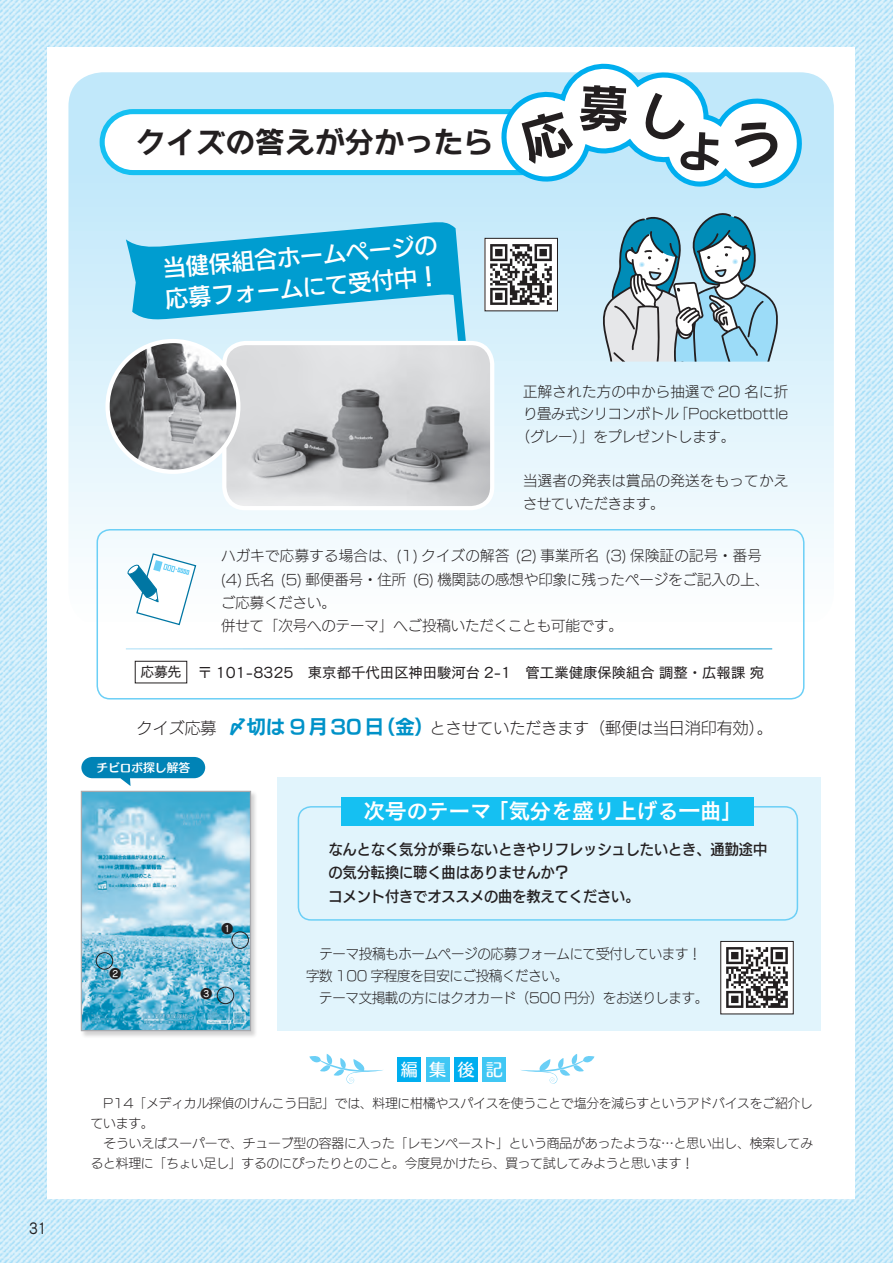
<style>
.page{position:relative;width:893px;height:1263px;background:#fff}
.page>*{position:absolute;margin:0;border:0;box-sizing:border-box;transform-origin:0 0}
.t1{font:29.7px "Rodin Wanpaku Pro B";color:#231f20}
.t2{font:22.95px/30.6px "New Rodin Pro DB";color:#fff}
.t3{font:21.3px "New Cezanne Pro DB";color:#fff}
.t4{font:16.95px "Humming Std D";color:#fff}
.t5{font:15.9px "New Rodin Pro L";color:#231f20}
.t6{font:14.85px/23.4px "New Rodin Pro DB";color:#231f20;scale:.95 1}
.t7{font:14.85px "New Cezanne Pro M";color:#231f20;scale:.85 1}
.t8{font:14.4px/23.4px "New Rodin Pro L";letter-spacing:.005em;color:#231f20}
.t9{font:14.4px/22.4px "New Rodin Pro L";letter-spacing:.03em;color:#231f20}
.t10{font:14.4px "New Cezanne Pro M";color:#231f20}
.t11{font:14.4px "New Rodin Pro L";letter-spacing:-.015em;color:#231f20}
.t12{font:13.8px/22.4px "New Rodin Pro L";letter-spacing:-.02em;color:#231f20}
.t13{font:12.75px/20.2px "New Rodin Pro L";letter-spacing:-.015em;color:#231f20}
.t14{font:11.7px "Humming Std B";color:#fff}
.t15{font:11.7px "New Cezanne Pro M";color:#231f20}
.s1{font-size:13.8px}
.s2{font-family:"New Rodin Pro B";font-size:19.2px;color:#0092c8}
</style>
<div class="page">
<img style="left:0;top:0;width:893px;height:1263px">
<div style="left:47px;top:47px;width:808px;height:1152px;background:#fff"></div>
<svg style="left:68px;top:72px;width:766px;height:553px"></svg>
<div style="left:135px;top:661px;width:52px;height:22px;border:1px solid #231f20"></div>
<div style="left:80px;top:790px;width:178px;height:248px;background:#231f20;opacity:.2"></div>
<img style="left:83px;top:793px;width:166px;height:236px">
<div style="left:81px;top:791px;width:170px;height:240px;border:1px solid #a8a9ad"></div>
<div style="left:217px;top:987px;width:17px;height:17px;border:1px solid #231f20;border-radius:50%"></div>
<div style="left:202px;top:989px;width:9px;height:10px;background:#fff;border-radius:50%"></div>
<div style="left:96px;top:952px;width:17px;height:17px;border:1px solid #231f20;border-radius:50%"></div>
<div style="left:111px;top:968px;width:9px;height:10px;background:#fff;border-radius:50%"></div>
<div style="left:232px;top:931px;width:17px;height:18px;border:1px solid #231f20;border-radius:50%"></div>
<div style="left:223px;top:924px;width:9px;height:9px;background:#fff;border-radius:50%"></div>
<div style="left:81px;top:757px;width:124px;height:21px;background:#0083b6;border-radius:11px"></div>
<div style="left:397px;top:1057px;width:24px;height:25px;background:#00aeef"></div>
<div style="left:426px;top:1057px;width:24px;height:25px;background:#40c7f4"></div>
<div style="left:454px;top:1057px;width:24px;height:25px;background:#00aeef"></div>
<div style="left:482px;top:1057px;width:24px;height:25px;background:#40c7f4"></div>
<svg style="left:521px;top:1054px;width:73px;height:30px"></svg>
<svg style="left:309px;top:1054px;width:74px;height:30px"></svg>
<div style="left:97px;top:529px;width:707px;height:170px;border:2px solid #6bcff6;border-radius:13px"></div>
<div style="left:277px;top:778px;width:544px;height:253px;background:#e1f4fc"></div>
<div style="left:298px;top:806px;width:500px;height:115px;border:2px solid #6bcff6;border-radius:13px"></div>
<div style="left:341px;top:797px;width:413px;height:29px;background:#15c0f2"></div>
<img style="left:722px;top:943px;width:69px;height:69px">
<svg style="left:595px;top:206px;width:184px;height:156px;background:#a2c6d5"></svg>
<svg style="left:126px;top:221px;width:342px;height:142px;background:#58bfe2"></svg>
<img style="left:487px;top:240px;width:69px;height:69px">
<div style="left:485px;top:238px;width:73px;height:73px;border:1px solid #231f20"></div>
<img style="left:224px;top:343px;width:268px;height:165px">
<div style="left:222px;top:341px;width:272px;height:169px;border:4px solid #fff;border-radius:21px"></div>
<img style="left:108px;top:341px;width:130px;height:131px;border-radius:65px">
<div style="left:105px;top:339px;width:135px;height:135px;border:4px solid #fff;border-radius:50%"></div>
<svg style="left:127px;top:552px;width:70px;height:74px"></svg>
<div style="left:102px;top:112px;width:468px;height:61px;background:#fff;border-radius:31px"></div>
<div style="left:100px;top:109px;width:473px;height:66px;border:5px solid #15c0f2;border-radius:31px"></div>
<svg style="left:892px;top:0;width:1px;height:198px"></svg>
<svg style="left:499px;top:63px;width:306px;height:127px"></svg>
<p class="t7" style="left:29px;top:1215px;width:22px">31</p>
<p class="t1" style="left:136px;top:122px;width:359px">クイズの答えが分かったら</p>
<p class="t2" style="left:161px;top:251px;width:277px;rotate:-5deg">当健保組合ホームページの応募フォームにて受付中！</p>
<p class="t9" style="left:523px;top:379px;width:267px">正解された方の中から抽選で 20 名に折</p>
<p class="t11" style="left:523px;top:402px;width:267px">り畳み式シリコンボトル「Pocketbottle</p>
<p class="t11" style="left:516px;top:424px;width:221px">（グレー）」をプレゼントします。</p>
<p class="t9" style="left:523px;top:468px;width:267px">当選者の発表は賞品の発送をもってかえさせていただきます。</p>
<p class="t8" style="left:221px;top:543px;width:549px">ハガキで応募する場合は、(1) クイズの解答 (2) 事業所名 (3) 保険証の記号・番号(4) 氏名 (5) 郵便番号・住所 (6) 機関誌の感想や印象に残ったページをご記入の上、ご応募ください。<br>併せて「次号へのテーマ」へご投稿いただくことも可能です。</p>
<p class="t10" style="left:141px;top:659px;width:625px"><span class="s1">応募先</span> 〒 101-8325　東京都千代田区神田駿河台 2-1　管工業健康保険組合 調整・広報課 宛</p>
<p class="t5" style="left:137px;top:715px;width:637px">クイズ応募 <span class="s2">〆切は 9月 30日（金）</span>とさせていただきます（郵便は当日消印有効）。</p>
<p class="t14" style="left:97px;top:759px;width:95px">チビロボ探し解答</p>
<p class="t15" style="left:109px;top:963px;width:13px">❷</p>
<p class="t15" style="left:221px;top:918px;width:13px">❶</p>
<p class="t15" style="left:200px;top:984px;width:13px">❸</p>
<p class="t3" style="left:364px;top:793px;width:380px">次号のテーマ 「気分を盛り上げる一曲」</p>
<p class="t6" style="left:328px;top:836px;width:463px">なんとなく気分が乗らないときやリフレッシュしたいとき、通勤途中の気分転換に聴く曲はありませんか？<br>コメント付きでオススメの曲を教えてください。</p>
<p class="t12" style="left:306px;top:941px;width:404px">　テーマ投稿もホームページの応募フォームにて受付しています！字数 100 字程度を目安にご投稿ください。<br>　テーマ文掲載の方にはクオカード（500 円分）をお送りします。</p>
<p class="t4" style="left:401px;top:1057px;width:104px">編集後記</p>
<p class="t13" style="left:91px;top:1091px;width:724px">　P14「メディカル探偵のけんこう日記」では、料理に柑橘やスパイスを使うことで塩分を減らすというアドバイスをご紹介しています。<br>　そういえばスーパーで、チューブ型の容器に入った「レモンペースト」という商品があったような…と思い出し、検索してみると料理に「ちょい足し」するのにぴったりとのこと。今度見かけたら、買って試してみようと思います！</p>
</div>
